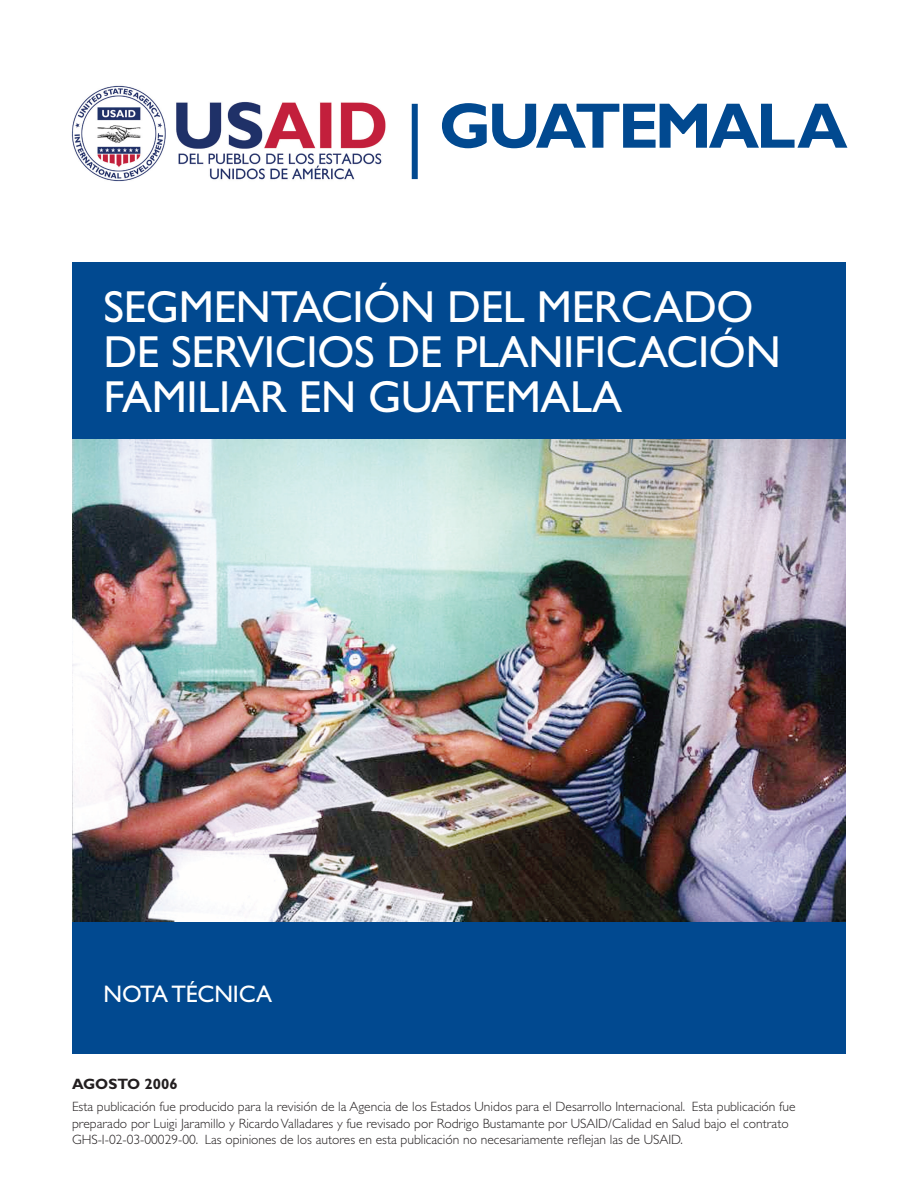
<style>
.page{position:relative;width:918px;height:1188px;background:#fff}
.page>*{position:absolute;margin:0;border:0;box-sizing:border-box;transform-origin:0 0}
.t1{font:700 64.5px "Gill Sans Std";letter-spacing:-.05em;color:#014990}
.t2{font:45px/45px "Gill Sans Std";letter-spacing:-.005em;color:#fff}
.t3{font:24px "Gill Sans Std";color:#fff}
.t4{font:700 15px "Gill Sans Std";color:#231f20}
.t5{font:300 13.5px/16.5px "Gill Sans Std";color:#231f20}
</style>
<div class="page">
<img style="left:72px;top:439px;width:774px;height:483px">
<img style="left:71px;top:85px;width:315px;height:97px">
<div style="left:72px;top:922px;width:774px;height:132px;background:#014990"></div>
<div style="left:72px;top:262px;width:774px;height:177px;background:#014990"></div>
<div style="left:412px;top:104px;width:6px;height:75px;background:#014990"></div>
<h1 class="t1" style="left:439px;top:88px;width:410px">GUATEMALA</h1>
<h2 class="t2" style="left:104px;top:285px;width:679px">SEGMENTACIÓN DEL MERCADO<br>DE SERVICIOS DE PLANIFICACIÓN<br>FAMILIAR EN GUATEMALA</h2>
<h3 class="t3" style="left:104px;top:980px;width:35px">NOTA</h3>
<h3 class="t3" style="left:171px;top:980px;width:42px">TÉCNICA</h3>
<p class="t4" style="left:72px;top:1075px;width:107px">AGOSTO 2006</p>
<p class="t5" style="left:72px;top:1099px;width:725px">Esta publicación fue producido para la revisión de la Agencia de los Estados Unidos para el Desarrollo Internacional. Esta publicación fue preparado por Luigi Jaramillo y Ricardo Valladares y fue revisado por Rodrigo Bustamante por USAID/Calidad en Salud bajo el contrato<br>GHS-I-02-03-00029-00. Las opiniones de los autores en esta publicación no necesariamente reflejan las de USAID.</p>
</div>
